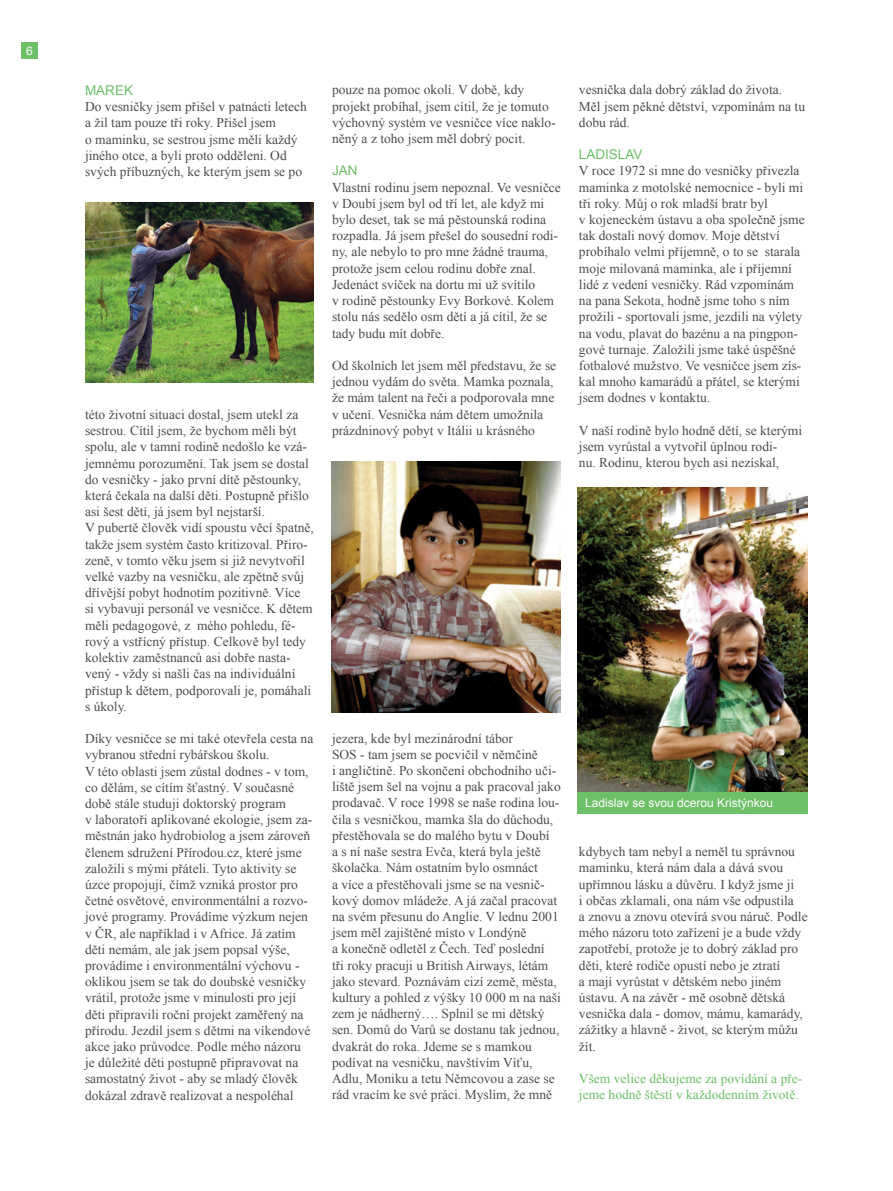
<style>
.page{position:relative;width:893px;height:1191px;background:#fff}
.page>*{position:absolute;margin:0;border:0;box-sizing:border-box;transform-origin:0 0}
.t1{font:13.5px/16.2px "Times New Roman";color:#4d4d4f}
.t2{font:13.5px/16.2px "Times New Roman";color:#6dc067}
.t3{font:13.5px "Arial";color:#6dc067}
.t4{font:12px "Arial";color:#fff}
.t5{font:12px "Helvetica Neue CE";color:#fff}
</style>
<div class="page">
<div style="left:21px;top:43px;width:17px;height:16px;background:#6dc067"></div>
<img style="left:332px;top:461px;width:228px;height:251px">
<img style="left:577px;top:487px;width:231px;height:305px">
<img style="left:85px;top:202px;width:228px;height:181px">
<div style="left:577px;top:792px;width:231px;height:21px;background:#6dc067"></div>
<p class="t5" style="left:26px;top:44px;width:8px">6</p>
<p class="t3" style="left:85px;top:81px;width:50px">MARE K</p>
<p class="t1" style="left:85px;top:98px;width:223px">Do vesničky jsem přišel v patnácti letech a žil tam pouze tři roky. Přišel jsem<br>o maminku, se sestrou jsme měli každý jiného otce, a byli proto odděleni. Od svých příbuzných, ke kterým jsem se po</p>
<p class="t1" style="left:85px;top:406px;width:230px">této životní situaci dostal, jsem utekl za sestrou. Cítil jsem, že bychom měli být spolu, ale v tamní rodině nedošlo ke vzá&shy;jemnému porozumění. Tak jsem se dostal do vesničky - jako první dítě pěstounky, která čekala na další děti. Postupně přišlo asi šest dětí, já jsem byl nejstarší.<br>V pubertě člověk vidí spoustu věcí špatně, takže jsem systém často kritizoval. Přiro&shy;zeně, v tomto věku jsem si již nevytvořil velké vazby na vesničku, ale zpětně svůj dřívější pobyt hodnotím pozitivně. Více<br>si vybavuji personál ve vesničce. K dětem měli pedagogové, z mého pohledu, fé&shy;rový a vstřícný přístup. Celkově byl tedy kolektiv zaměstnanců asi dobře nasta&shy;vený - vždy si našli čas na individuální přístup k dětem, podporovali je, pomáhali s úkoly.</p>
<p class="t1" style="left:85px;top:730px;width:230px">Díky vesničce se mi také otevřela cesta na vybranou střední rybářskou školu.<br>V této oblasti jsem zůstal dodnes - v tom, co dělám, se cítím šťastný. V současné době stále studuji doktorský program<br>v laboratoři aplikované ekologie, jsem za&shy;městnán jako hydrobiolog a jsem zároveň členem sdružení Přírodou.cz, které jsme založili s mými přáteli. Tyto aktivity se úzce propojují, čímž vzniká prostor pro četné osvětové, environmentální a rozvo&shy;jové programy. Provádíme výzkum nejen v ČR, ale například i v Africe. Já zatím děti nemám, ale jak jsem popsal výše, provádíme i environmentální výchovu - oklikou jsem se tak do doubské vesničky vrátil, protože jsme v minulosti pro její děti připravili roční projekt zaměřený na přírodu. Jezdil jsem s dětmi na víkendové akce jako průvodce. Podle mého názoru je důležité děti postupně připravovat na samostatný život - aby se mladý člověk dokázal zdravě realizovat a nespoléhal</p>
<p class="t1" style="left:332px;top:82px;width:225px">pouze na pomoc okolí. V době, kdy projekt probíhal, jsem cítil, že je tomuto výchovný systém ve vesničce více naklo&shy;něný a z toho jsem měl dobrý pocit.</p>
<p class="t3" style="left:332px;top:162px;width:27px">JAN</p>
<p class="t1" style="left:332px;top:179px;width:230px">Vlastní rodinu jsem nepoznal. Ve vesničce v Doubí jsem byl od tří let, ale když mi bylo deset, tak se má pěstounská rodina rozpadla. Já jsem přešel do sousední rodi&shy;ny, ale nebylo to pro mne žádné trauma, protože jsem celou rodinu dobře znal.<br>Jedenáct svíček na dortu mi už svítilo<br>v rodině pěstounky Evy Borkové. Kolem stolu nás sedělo osm dětí a já cítil, že se tady budu mít dobře.</p>
<p class="t1" style="left:332px;top:357px;width:226px">Od školních let jsem měl představu, že se jednou vydám do světa. Mamka poznala, že mám talent na řeči a podporovala mne v učení. Vesnička nám dětem umožnila prázdninový pobyt v Itálii u krásného</p>
<p class="t1" style="left:579px;top:82px;width:228px">vesnička dala dobrý základ do života.<br>Měl jsem pěkné dětství, vzpomínám na tu dobu rád.</p>
<p class="t3" style="left:579px;top:146px;width:65px">LADISLAV</p>
<p class="t1" style="left:579px;top:163px;width:227px">V roce 1972 si mne do vesničky přivezla maminka z motolské nemocnice - byli mi tři roky. Můj o rok mladší bratr byl<br>v kojeneckém ústavu a oba společně jsme tak dostali nový domov. Moje dětství probíhalo velmi příjemně, o to se starala moje milovaná maminka, ale i příjemní lidé z vedení vesničky. Rád vzpomínám na pana Sekota, hodně jsme toho s ním prožili - sportovali jsme, jezdili na výlety na vodu, plavat do bazénu a na pingpon&shy;gové turnaje. Založili jsme také úspěšné fotbalové mužstvo. Ve vesničce jsem zís&shy;kal mnoho kamarádů a přátel, se kterými jsem dodnes v kontaktu.</p>
<p class="t1" style="left:579px;top:422px;width:225px">V naší rodině bylo hodně dětí, se kterými jsem vyrůstal a vytvořil úplnou rodi-<br>nu. Rodinu, kterou bych asi nezískal,</p>
<p class="t1" style="left:332px;top:730px;width:230px">jezera, kde byl mezinárodní tábor<br>SOS - tam jsem se pocvičil v němčině<br>i angličtině. Po skončení obchodního uči&shy;liště jsem šel na vojnu a pak pracoval jako prodavač. V roce 1998 se naše rodina lou&shy;čila s vesničkou, mamka šla do důchodu, přestěhovala se do malého bytu v Doubí<br>a s ní naše sestra Evča, která byla ještě školačka. Nám ostatním bylo osmnáct<br>a více a přestěhovali jsme se na vesnič&shy;kový domov mládeže. A já začal pracovat na svém přesunu do Anglie. V lednu 2001 jsem měl zajištěné místo v Londýně<br>a konečně odletěl z Čech. Teď poslední<br>tři roky pracuji u British Airways, létám jako stevard. Poznávám cizí země, města, kultury a pohled z výšky 10 000 m na naši zem je nádherný…. Splnil se mi dětský sen. Domů do Varů se dostanu tak jednou, dvakrát do roka. Jdeme se s mamkou podívat na vesničku, navštívím Víťu, Adlu, Moniku a tetu Němcovou a zase se rád vracím ke své práci. Myslím, že mně</p>
<p class="t4" style="left:585px;top:795px;width:190px">Ladislav se svou dcerou Kristýnkou</p>
<p class="t1" style="left:579px;top:843px;width:230px">kdybych tam nebyl a neměl tu správnou maminku, která nám dala a dává svou upřímnou lásku a důvěru. I když jsme ji<br>i občas zklamali, ona nám vše odpustila<br>a znovu a znovu otevírá svou náruč. Podle mého názoru toto zařízení je a bude vždy zapotřebí, protože je to dobrý základ pro děti, které rodiče opustí nebo je ztratí<br>a mají vyrůstat v dětském nebo jiném ústavu. A na závěr - mě osobně dětská vesnička dala - domov, mámu, kamarády, zážitky a hlavně - život, se kterým můžu žít.</p>
<p class="t2" style="left:579px;top:1070px;width:225px">Všem velice děkujeme za povídání a pře&shy;jeme hodně štěstí v každodenním životě.</p>
</div>
